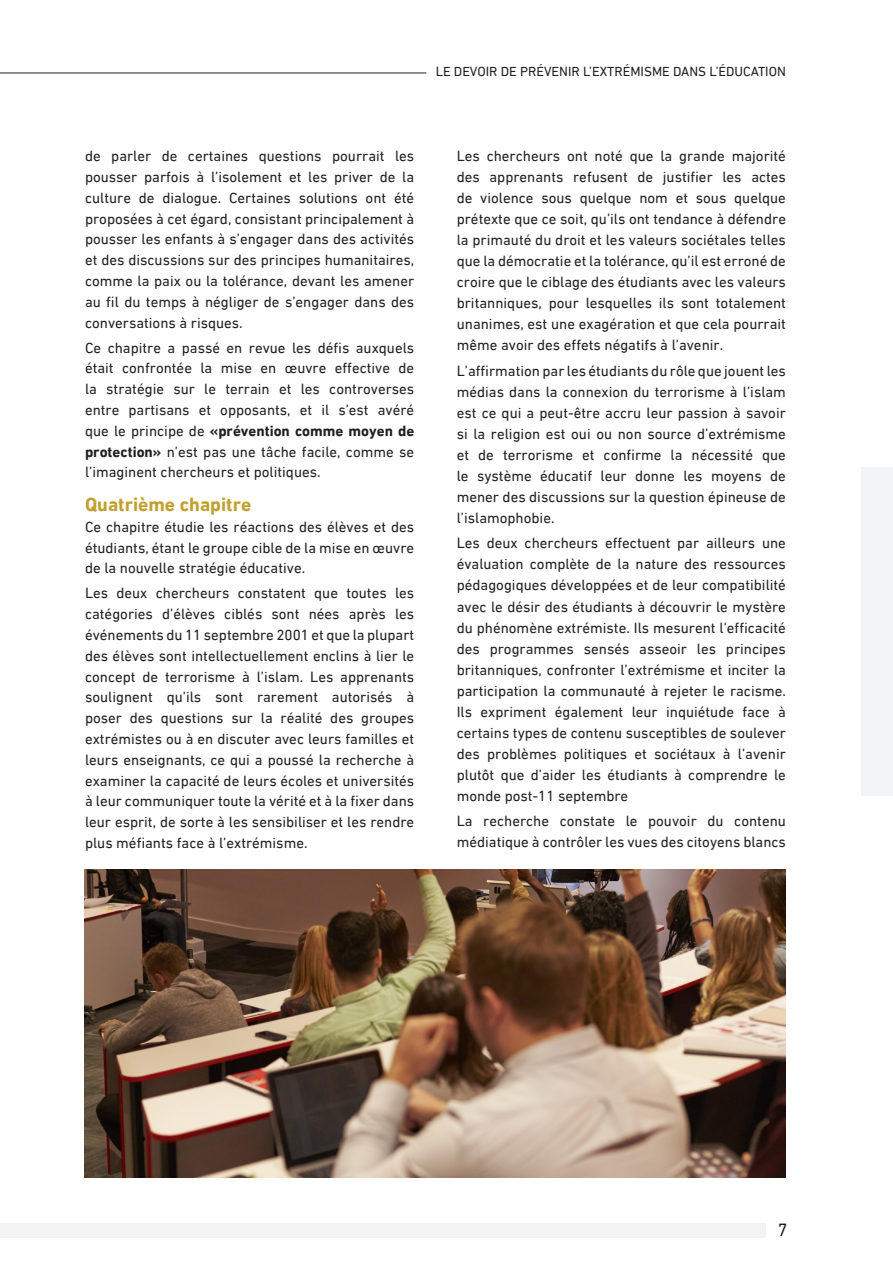
<style>
.page{position:relative;width:893px;height:1263px;background:#fff}
.page>*{position:absolute;margin:0;border:0;box-sizing:border-box;transform-origin:0 0}
.t1{font:700 19.5px "DIN Next LT Arabic";color:#c1a12d}
.t2{font:18px "DIN Next LTW23";color:#231f20}
.t3{font:15px/21px "DIN Next LT Arabic";color:#231f20;text-align:justify}
.t4{font:13.5px "DIN Next LTW23";color:#231f20}
.s1{font-weight:700}
</style>
<div class="page">
<hr style="left:0;top:73px;width:426px;height:1px;background:#231f20">
<div style="left:861px;top:467px;width:32px;height:328px;background:#f2f3f4"></div>
<div style="left:0;top:1223px;width:765px;height:15px;background:#f2f3f4"></div>
<img style="left:84px;top:870px;width:702px;height:308px">
<p class="t4" style="left:436px;top:64px;width:352px">LE DEVOIR DE PRÉVENIR L’EXTRÉMISME DANS L’ÉDUCATION</p>
<p class="t3" style="left:85px;top:145px;width:331px">de parler de certaines questions pourrait les pousser parfois à l’isolement et les priver de la culture de dialogue. Certaines solutions ont été proposées à cet égard, consistant principalement à pousser les enfants à s’engager dans des activités et des discussions sur des principes humanitaires, comme la paix ou la tolérance, devant les amener au fil du temps à négliger de s’engager dans des conversations à risques.</p>
<p class="t3" style="left:85px;top:337px;width:331px">Ce chapitre a passé en revue les défis auxquels était confrontée la mise en œuvre effective de la stratégie sur le terrain et les controverses entre partisans et opposants, et il s’est avéré que le principe de <span class="s1">«prévention comme moyen de protection»</span> n’est pas une tâche facile, comme se l’imaginent chercheurs et politiques.</p>
<p class="t1" style="left:85px;top:493px;width:168px">Quatrième chapitre</p>
<p class="t3" style="left:85px;top:516px;width:331px">Ce chapitre étudie les réactions des élèves et des étudiants, étant le groupe cible de la mise en œuvre de la nouvelle stratégie éducative.</p>
<p class="t3" style="left:85px;top:583px;width:331px">Les deux chercheurs constatent que toutes les catégories d’élèves ciblés sont nées après les événements du 11 septembre 2001 et que la plupart des élèves sont intellectuellement enclins à lier le concept de terrorisme à l’islam. Les apprenants soulignent qu’ils sont rarement autorisés à poser des questions sur la réalité des groupes extrémistes ou à en discuter avec leurs familles et leurs enseignants, ce qui a poussé la recherche à examiner la capacité de leurs écoles et universités à leur communiquer toute la vérité et à la fixer dans leur esprit, de sorte à les sensibiliser et les rendre plus méfiants face à l’extrémisme.</p>
<p class="t3" style="left:457px;top:145px;width:331px">Les chercheurs ont noté que la grande majorité des apprenants refusent de justifier les actes de violence sous quelque nom et sous quelque prétexte que ce soit, qu’ils ont tendance à défendre la primauté du droit et les valeurs sociétales telles que la démocratie et la tolérance, qu’il est erroné de croire que le ciblage des étudiants avec les valeurs britanniques, pour lesquelles ils sont totalement unanimes, est une exagération et que cela pourrait même avoir des effets négatifs à l’avenir.</p>
<p class="t3" style="left:457px;top:360px;width:331px">L’affirmation par les étudiants du rôle que jouent les médias dans la connexion du terrorisme à l’islam est ce qui a peut-être accru leur passion à savoir si la religion est oui ou non source d’extrémisme et de terrorisme et confirme la nécessité que le système éducatif leur donne les moyens de mener des discussions sur la question épineuse de l’islamophobie.</p>
<p class="t3" style="left:457px;top:533px;width:331px">Les deux chercheurs effectuent par ailleurs une évaluation complète de la nature des ressources pédagogiques développées et de leur compatibilité avec le désir des étudiants à découvrir le mystère du phénomène extrémiste. Ils mesurent l’efficacité des programmes sensés asseoir les principes britanniques, confronter l’extrémisme et inciter la participation la communauté à rejeter le racisme.<br>Ils expriment également leur inquiétude face à certains types de contenu susceptibles de soulever des problèmes politiques et sociétaux à l’avenir plutôt que d’aider les étudiants à comprendre le monde post-11 septembre</p>
<p class="t3" style="left:457px;top:810px;width:331px">La recherche constate le pouvoir du contenu médiatique à contrôler les vues des citoyens blancs</p>
<p class="t2" style="left:778px;top:1219px;width:11px">7</p>
</div>
